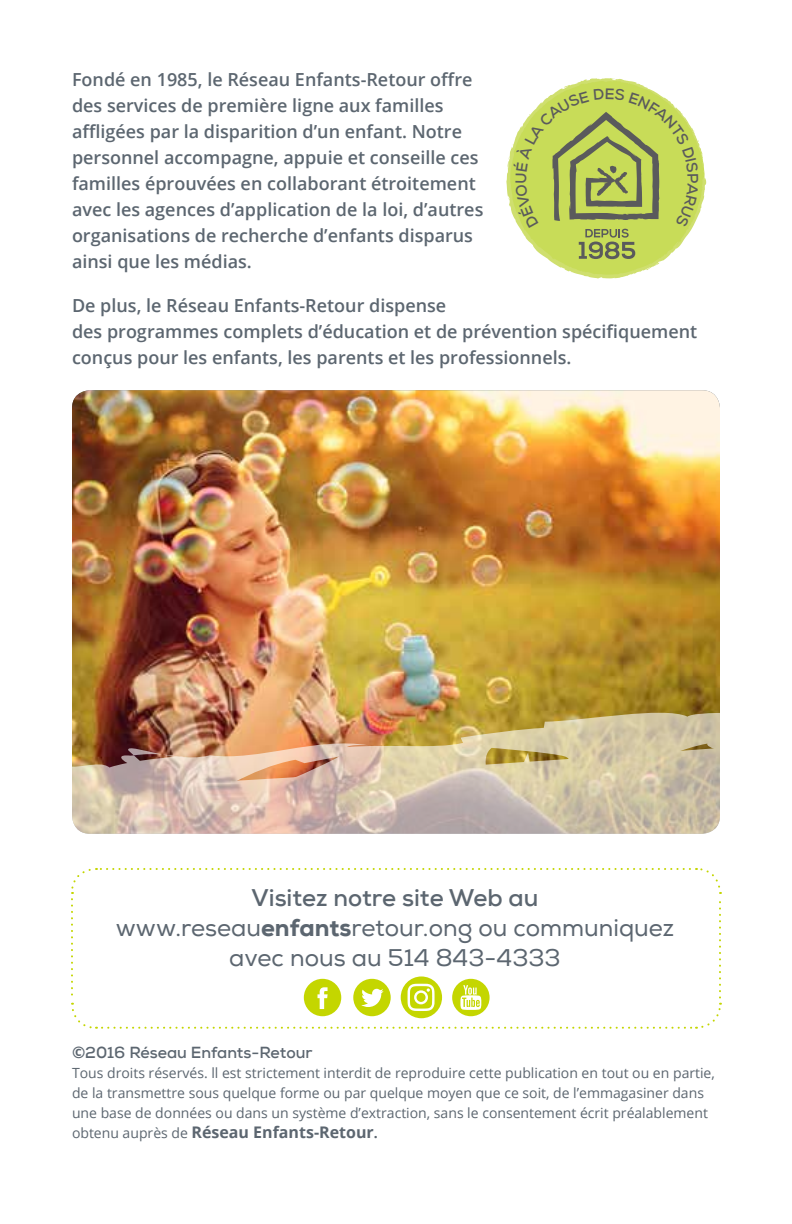
<style>
.page{position:relative;width:792px;height:1224px;background:#fff}
.page>*{position:absolute;margin:0;border:0;box-sizing:border-box;transform-origin:0 0}
.t1{font:24px/30px "Nexa";color:#5c6670;text-align:center}
.t2{font:600 18px/26px "Open Sans";color:#5c6670}
.t3{font:700 16px "Open Sans";color:#5c6670}
.t4{font:700 16px "Nexa";color:#5c6670}
.t5{font:14px/20px "Open Sans";color:#5c6670}
.s1{font-weight:700}
.s2{font-weight:800}
.s3{font-family:"Open Sans"}
.s4{font-weight:400;font-size:14px}
.s5{font-size:14px}
</style>
<div class="page">
<img style="left:72px;top:390px;width:648px;height:231px">
<img style="left:72px;top:621px;width:648px;height:44px">
<img style="left:72px;top:665px;width:648px;height:169px">
<svg style="left:554px;top:781px;width:15px;height:2px"></svg>
<svg style="left:523px;top:752px;width:7px;height:13px"></svg>
<svg style="left:129px;top:806px;width:57px;height:14px"></svg>
<svg style="left:506px;top:163px;width:152px;height:116px"></svg>
<svg style="left:580px;top:270px;width:6px;height:2px"></svg>
<svg style="left:71px;top:868px;width:651px;height:161px"></svg>
<svg style="left:508px;top:78px;width:198px;height:186px"></svg>
<p class="t2" style="left:72px;top:66px;width:413px">Fondé en 1985, le Réseau Enfants-Retour offre des services de première ligne aux familles affligées par la disparition d’un enfant. Notre personnel accompagne, appuie et conseille ces familles éprouvées en collaborant étroitement avec les agences d’application de la loi, d’autres organisations de recherche d’enfants disparus ainsi que les médias.</p>
<p class="t2" style="left:72px;top:292px;width:627px">De plus, le Réseau Enfants-Retour dispense<br>des programmes complets d’éducation et de prévention spécifiquement conçus pour les enfants, les parents et les professionnels.</p>
<h1 class="t1" style="left:116px;top:883px;width:560px"><span class="s1">Visitez notre site Web au </span>www.reseau<span class="s2">enfants</span>retour.ong ou communiquez avec nous au 514 843-4333</h1>
<p class="t4" style="left:72px;top:1042px;width:242px"><span class="s3">©</span>2016 Réseau Enfants-Retour</p>
<p class="t5" style="left:72px;top:1062px;width:644px">Tous droits réservés. ll est strictement interdit de reproduire cette publication en tout ou en partie, de la transmettre sous quelque forme ou par quelque moyen que ce soit, de l’emmagasiner dans une base de données ou dans un système d’extraction, sans le consentement écrit préalablement</p>
<p class="t3" style="left:72px;top:1121px;width:307px"><span class="s4">obtenu auprès de</span> Réseau Enfants-Retour<span class="s5">.</span></p>
</div>
